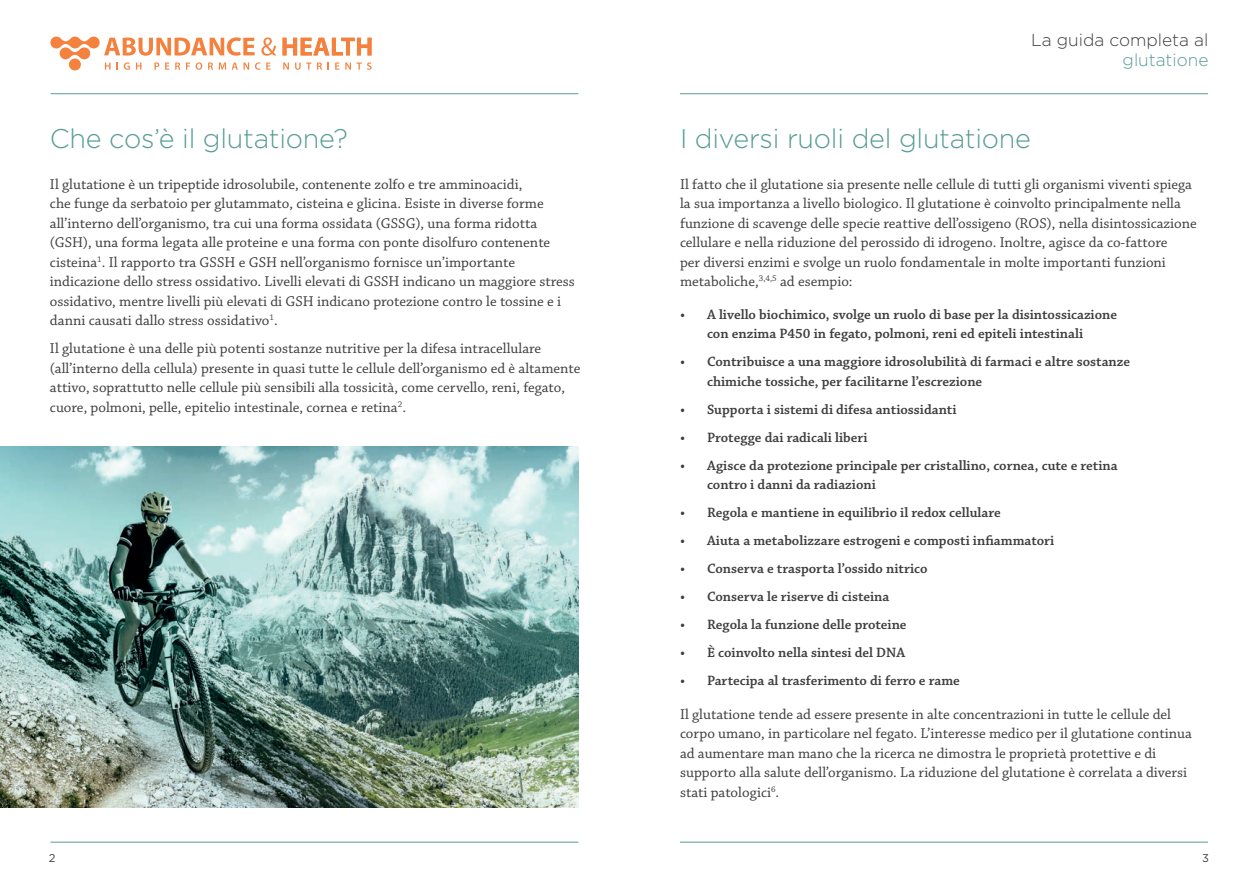
<style>
.page{position:relative;width:1259px;height:893px;background:#fff}
.page>*{position:absolute;margin:0;border:0;box-sizing:border-box;transform-origin:0 0}
.t1{font:300 27px "Gotham";letter-spacing:-.01em;color:#579d93}
.t2{font:300 17.25px "Gotham";color:#3e3e3f}
.t3{font:300 17.25px "Gotham";color:#579d93}
.t4{font:15px/19.5px "Chaparral Pro";color:#3e3e3f}
.t5{font:600 14.25px/19.5px "Chaparral Pro";color:#3e3e3f}
.t6{font:11.25px "Gotham";color:#3e3e3f}
</style>
<div class="page">
<hr style="left:680px;top:842px;width:528px;height:1px;background:#579d93">
<hr style="left:680px;top:93px;width:528px;height:1px;background:#579d93">
<svg style="left:282px;top:38px;width:89px;height:17px"></svg>
<svg style="left:50px;top:37px;width:226px;height:33px"></svg>
<svg style="left:283px;top:63px;width:6px;height:7px"></svg>
<svg style="left:295px;top:63px;width:16px;height:7px"></svg>
<svg style="left:317px;top:62px;width:5px;height:8px"></svg>
<svg style="left:335px;top:63px;width:4px;height:7px"></svg>
<svg style="left:345px;top:62px;width:26px;height:8px"></svg>
<hr style="left:50px;top:842px;width:528px;height:1px;background:#579d93">
<hr style="left:50px;top:93px;width:528px;height:1px;background:#579d93">
<img style="left:0;top:446px;width:578px;height:362px">
<h1 class="t1" style="left:50px;top:121px;width:299px">Che cos’è il glutatione?</h1>
<p class="t4" style="left:50px;top:175px;width:526px">Il glutatione è un tripeptide idrosolubile, contenente zolfo e tre amminoacidi,<br>che funge da serbatoio per glutammato, cisteina e glicina. Esiste in diverse forme all’interno dell’organismo, tra cui una forma ossidata (GSSG), una forma ridotta (GSH), una forma legata alle proteine e una forma con ponte disolfuro contenente cisteina<sup>1</sup>. Il rapporto tra GSSH e GSH nell’organismo fornisce un’importante indicazione dello stress ossidativo. Livelli elevati di GSSH indicano un maggiore stress ossidativo, mentre livelli più elevati di GSH indicano protezione contro le tossine e i danni causati dallo stress ossidativo<sup>1</sup>.</p>
<p class="t4" style="left:50px;top:339px;width:532px">Il glutatione è una delle più potenti sostanze nutritive per la difesa intracellulare (all’interno della cellula) presente in quasi tutte le cellule dell’organismo ed è altamente attivo, soprattutto nelle cellule più sensibili alla tossicità, come cervello, reni, fegato, cuore, polmoni, pelle, epitelio intestinale, cornea e retina<sup>2</sup>.</p>
<p class="t6" style="left:49px;top:850px;width:8px">2</p>
<p class="t2" style="left:1031px;top:29px;width:179px">La guida completa al</p>
<p class="t3" style="left:1122px;top:49px;width:87px">glutatione</p>
<h1 class="t1" style="left:680px;top:121px;width:352px">I diversi ruoli del glutatione</h1>
<p class="t4" style="left:680px;top:175px;width:518px">Il fatto che il glutatione sia presente nelle cellule di tutti gli organismi viventi spiega la sua importanza a livello biologico. Il glutatione è coinvolto principalmente nella funzione di scavenge delle specie reattive dell’ossigeno (ROS), nella disintossicazione cellulare e nella riduzione del perossido di idrogeno. Inoltre, agisce da co-fattore<br>per diversi enzimi e svolge un ruolo fondamentale in molte importanti funzioni metaboliche,<sup>3,4,5</sup> ad esempio:</p>
<p class="t5" style="left:680px;top:305px;width:438px;text-align:center">• A livello biochimico, svolge un ruolo di base per la disintossicazione con enzima P450 in fegato, polmoni, reni ed epiteli intestinali</p>
<p class="t5" style="left:707px;top:352px;width:425px;text-indent:-27px">• Contribuisce a una maggiore idrosolubilità di farmaci e altre sostanze chimiche tossiche, per facilitarne l’escrezione</p>
<p class="t5" style="left:680px;top:400px;width:278px">• Supporta i sistemi di difesa antiossidanti</p>
<p class="t5" style="left:680px;top:428px;width:189px">• Protegge dai radicali liberi</p>
<p class="t5" style="left:707px;top:456px;width:412px;text-indent:-27px">• Agisce da protezione principale per cristallino, cornea, cute e retina contro i danni da radiazioni</p>
<p class="t5" style="left:680px;top:503px;width:322px">• Regola e mantiene in equilibrio il redox cellulare</p>
<p class="t5" style="left:680px;top:531px;width:376px">• Aiuta a metabolizzare estrogeni e composti infiammatori</p>
<p class="t5" style="left:680px;top:559px;width:249px">• Conserva e trasporta l’ossido nitrico</p>
<p class="t5" style="left:680px;top:587px;width:211px">• Conserva le riserve di cisteina</p>
<p class="t5" style="left:680px;top:615px;width:228px">• Regola la funzione delle proteine</p>
<p class="t5" style="left:680px;top:643px;width:227px">• È coinvolto nella sintesi del DNA</p>
<p class="t5" style="left:680px;top:671px;width:281px">• Partecipa al trasferimento di ferro e rame</p>
<p class="t4" style="left:680px;top:705px;width:513px">Il glutatione tende ad essere presente in alte concentrazioni in tutte le cellule del corpo umano, in particolare nel fegato. L’interesse medico per il glutatione continua ad aumentare man mano che la ricerca ne dimostra le proprietà protettive e di supporto alla salute dell’organismo. La riduzione del glutatione è correlata a diversi stati patologici<sup>6</sup>.</p>
<p class="t6" style="left:1202px;top:850px;width:8px">3</p>
</div>
